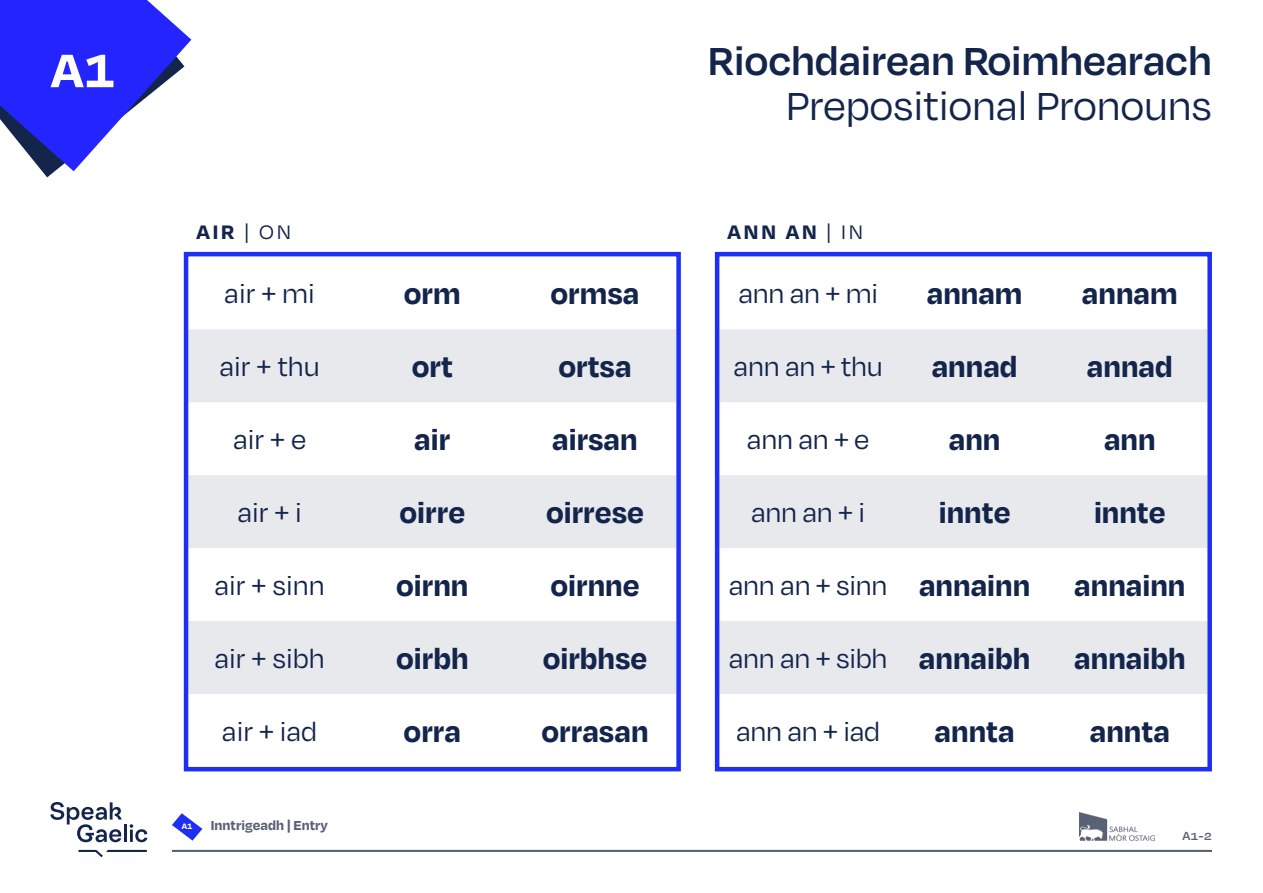
<style>
.page{position:relative;width:1263px;height:893px;background:#fff}
.page>*{position:absolute;margin:0;border:0;box-sizing:border-box;transform-origin:0 0}
.t1{font:700 54px "Degular";color:#fff}
.t2{font:600 45px "Degular";letter-spacing:-.005em;color:#14254c}
.t3{font:45px "Degular";letter-spacing:-.005em;color:#14254c}
.t4{font:700 33px "Degular";color:#14254c}
.t5{font:30px "Degular";letter-spacing:-.01em;color:#14254c}
.t6{font:700 22.5px "Degular";letter-spacing:.125em;color:#14254c}
.t7{font:700 15px "Degular";letter-spacing:.005em;color:#596175}
.t8{font:600 13.5px "Degular";color:#596175}
.s1{font-weight:400}
.s2{font-weight:700;font-size:33px}
.s3{font-size:9px;color:#fff}
</style>
<div class="page">
<hr style="left:124px;top:825px;width:3px;height:17px;background:#14254c">
<svg style="left:130px;top:824px;width:18px;height:18px"></svg>
<svg style="left:50px;top:802px;width:72px;height:40px"></svg>
<svg style="left:78px;top:850px;width:69px;height:7px"></svg>
<svg style="left:172px;top:813px;width:30px;height:28px"></svg>
<img style="left:1079px;top:812px;width:75px;height:29px">
<hr style="left:172px;top:850px;width:1040px;height:2px;background:#596175">
<svg style="left:0;top:0;width:191px;height:177px"></svg>
<svg style="left:189px;top:329px;width:487px;height:365px;fill:#e8e9ed"></svg>
<div style="left:184px;top:252px;width:497px;height:519px;border:4px solid #1e2ff5"></div>
<svg style="left:720px;top:329px;width:487px;height:365px;fill:#e8e9ed"></svg>
<div style="left:715px;top:252px;width:497px;height:519px;border:4px solid #1e2ff5"></div>
<h1 class="t1" style="left:51px;top:36px;width:67px">A1</h1>
<h2 class="t2" style="left:708px;top:33px;width:505px">Riochdairean Roimhearach</h2>
<h2 class="t3" style="left:786px;top:79px;width:428px">Prepositional Pronouns</h2>
<p class="t6" style="left:197px;top:217px;width:96px">AIR <span class="s1">| ON</span></p>
<p class="t6" style="left:728px;top:217px;width:137px">ANN AN <span class="s1">| IN</span></p>
<p class="t5" style="left:224px;top:276px;width:92px">air + mi</p>
<p class="t4" style="left:404px;top:273px;width:58px">orm</p>
<p class="t4" style="left:550px;top:273px;width:90px">ormsa</p>
<p class="t5" style="left:738px;top:276px;width:141px">ann an + mi</p>
<p class="t4" style="left:927px;top:273px;width:97px">annam</p>
<p class="t4" style="left:1082px;top:273px;width:97px">annam</p>
<p class="t5" style="left:219px;top:349px;width:102px">air + thu</p>
<p class="t4" style="left:412px;top:346px;width:43px">ort</p>
<p class="t4" style="left:558px;top:346px;width:75px">ortsa</p>
<p class="t5" style="left:734px;top:349px;width:151px">ann an + thu</p>
<p class="t4" style="left:932px;top:346px;width:87px">annad</p>
<p class="t4" style="left:1087px;top:346px;width:87px">annad</p>
<p class="t5" style="left:233px;top:421px;width:75px">air + e</p>
<p class="t4" style="left:414px;top:418px;width:38px">air</p>
<p class="t4" style="left:552px;top:418px;width:87px">airsan</p>
<p class="t5" style="left:747px;top:421px;width:124px">ann an + e</p>
<p class="t4" style="left:949px;top:418px;width:53px">ann</p>
<p class="t4" style="left:1104px;top:418px;width:53px">ann</p>
<p class="t5" style="left:237px;top:494px;width:66px">air + i</p>
<p class="t4" style="left:399px;top:491px;width:67px">oirre</p>
<p class="t4" style="left:546px;top:491px;width:99px">oirrese</p>
<p class="t5" style="left:751px;top:494px;width:115px">ann an + i</p>
<p class="t4" style="left:939px;top:491px;width:73px">innte</p>
<p class="t4" style="left:1094px;top:491px;width:73px">innte</p>
<p class="t5" style="left:215px;top:567px;width:112px">air + sinn</p>
<p class="t4" style="left:396px;top:564px;width:74px">oirnn</p>
<p class="t4" style="left:550px;top:564px;width:91px">oirnne</p>
<p class="t5" style="left:729px;top:567px;width:303px">ann an + sinn <span class="s2">annainn</span></p>
<p class="t4" style="left:1074px;top:564px;width:113px">annainn</p>
<p class="t5" style="left:215px;top:640px;width:112px">air + sibh</p>
<p class="t4" style="left:396px;top:637px;width:74px">oirbh</p>
<p class="t4" style="left:543px;top:637px;width:106px">oirbhse</p>
<p class="t5" style="left:729px;top:640px;width:303px">ann an + sibh <span class="s2">annaibh</span></p>
<p class="t4" style="left:1074px;top:637px;width:113px">annaibh</p>
<p class="t5" style="left:222px;top:713px;width:97px">air + iad</p>
<p class="t4" style="left:404px;top:710px;width:59px">orra</p>
<p class="t4" style="left:541px;top:710px;width:109px">orrasan</p>
<p class="t5" style="left:736px;top:713px;width:146px">ann an + iad</p>
<p class="t4" style="left:934px;top:710px;width:82px">annta</p>
<p class="t4" style="left:1090px;top:710px;width:82px">annta</p>
<p class="t7" style="left:182px;top:816px;width:148px"><span class="s3">A1</span> Inntrigeadh | Entry</p>
<p class="t8" style="left:1182px;top:828px;width:31px">A1-2</p>
</div>
